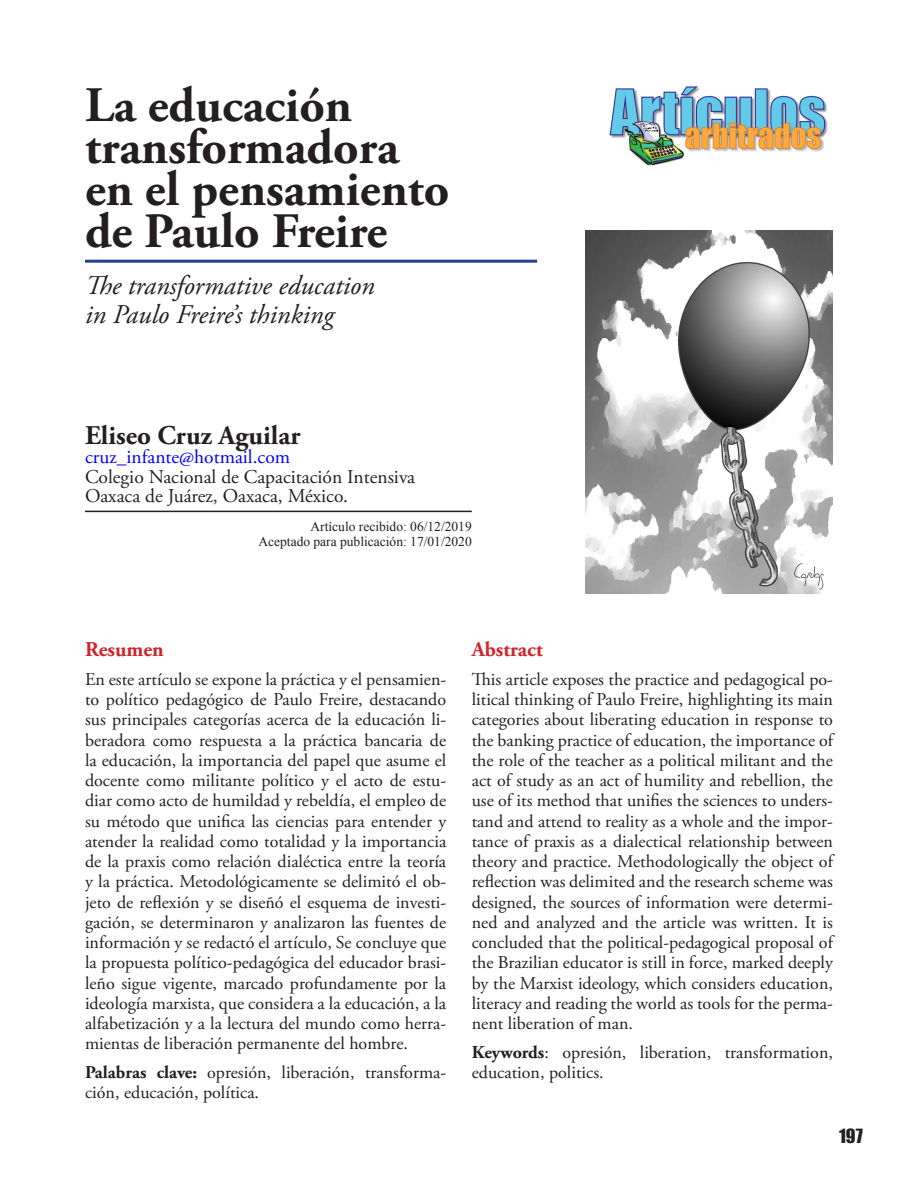
<style>
.page{position:relative;width:918px;height:1188px;background:#fff}
.page>*{position:absolute;margin:0;border:0;box-sizing:border-box;transform-origin:0 0}
.TITULO_ART_Sin{font:700 49.5px/42px "Adobe Garamond Pro";color:#231f20}
.TITULO_ART_Con{font:700 49.5px "Adobe Garamond Pro";color:#231f20}
.Titulo_Ingles{font:italic 27px "Adobe Garamond Pro";color:#231f20}
.Autores{font:700 27px "Adobe Garamond Pro";color:#231f20}
.Resum_Abstra{font:700 21px "Adobe Garamond Pro";color:#d1232a}
.Correo_Univer{font:19.5px "Adobe Garamond Pro";color:#231f20}
.Correo_Univer_-_con{font:19.5px "Adobe Garamond Pro";color:#231f20}
.Correo_Univer-2{font:19.5px "Adobe Garamond Pro";color:#00f}
.t1{font:18px/20.2px "Adobe Garamond Pro";color:#231f20;text-align:justify}
.t2{font:18px "Impact";color:#231f20}
.Recibido{font:13.5px "Times New Roman";color:#231f20}
.s1{font-weight:700}
</style>
<div class="page">
<img style="left:609px;top:87px;width:218px;height:79px">
<hr style="left:85px;top:260px;width:452px;height:3px;background:#253f8e">
<hr style="left:85px;top:511px;width:387px;height:1px;background:#231f20">
<img style="left:585px;top:230px;width:248px;height:364px">
<p class="TITULO_ART_Sin" style="left:85px;top:85px;width:315px">La educación transformadora</p>
<p class="TITULO_ART_Sin" style="left:85px;top:169px;width:366px">en el pensamiento</p>
<p class="TITULO_ART_Con" style="left:85px;top:202px;width:304px">de Paulo Freire</p>
<p class="Titulo_Ingles" style="left:85px;top:270px;width:291px">The transformative education</p>
<p class="Titulo_Ingles" style="left:85px;top:298px;width:250px">in Paulo Freire’s thinking</p>
<p class="Autores" style="left:85px;top:419px;width:217px">Eliseo Cruz Aguilar</p>
<p class="Correo_Univer-2" style="left:85px;top:445px;width:207px">cruz_infante@hotmail.com</p>
<p class="Correo_Univer" style="left:85px;top:465px;width:332px">Colegio Nacional de Capacitación Intensiva</p>
<p class="Correo_Univer_-_con" style="left:85px;top:484px;width:265px">Oaxaca de Juárez, Oaxaca, México.</p>
<p class="Recibido" style="left:311px;top:517px;width:163px">Artículo recibido: 06/12/2019</p>
<p class="Recibido" style="left:258px;top:532px;width:215px">Aceptado para publicación: 17/01/2020</p>
<p class="Resum_Abstra" style="left:85px;top:637px;width:80px">Resumen</p>
<p class="t1" style="left:85px;top:670px;width:363px">En este artículo se expone la práctica y el pensamien&shy;to político pedagógico de Paulo Freire, destacando sus principales categorías acerca de la educación li&shy;beradora como respuesta a la práctica bancaria de la educación, la importancia del papel que asume el docente como militante político y el acto de estu&shy;diar como acto de humildad y rebeldía, el empleo de su método que unifica las ciencias para entender y atender la realidad como totalidad y la importancia de la praxis como relación dialéctica entre la teoría y la práctica. Metodológicamente se delimitó el ob&shy;jeto de reflexión y se diseñó el esquema de investi&shy;gación, se determinaron y analizaron las fuentes de información y se redactó el artículo, Se concluye que la propuesta político-pedagógica del educador brasi&shy;leño sigue vigente, marcado profundamente por la ideología marxista, que considera a la educación, a la alfabetización y a la lectura del mundo como herra&shy;mientas de liberación permanente del hombre.</p>
<p class="t1" style="left:85px;top:1063px;width:363px"><span class="s1">Palabras clave:</span> opresión, liberación, transforma&shy;ción, educación, política.</p>
<p class="Resum_Abstra" style="left:472px;top:637px;width:73px">Abstract</p>
<p class="t1" style="left:472px;top:670px;width:363px">This article exposes the practice and pedagogical po&shy;litical thinking of Paulo Freire, highlighting its main categories about liberating education in response to the banking practice of education, the importance of the role of the teacher as a political militant and the act of study as an act of humility and rebellion, the use of its method that unifies the sciences to unders&shy;tand and attend to reality as a whole and the impor&shy;tance of praxis as a dialectical relationship between theory and practice. Methodologically the object of reflection was delimited and the research scheme was designed, the sources of information were determi&shy;ned and analyzed and the article was written. It is concluded that the political-pedagogical proposal of the Brazilian educator is still in force, marked deeply by the Marxist ideology, which considers education, literacy and reading the world as tools for the perma&shy;nent liberation of man.</p>
<p class="t1" style="left:472px;top:1043px;width:363px"><span class="s1">Keywords</span>: opresión, liberation, transformation, education, politics.</p>
<p class="t2" style="left:839px;top:1122px;width:25px">197</p>
</div>
